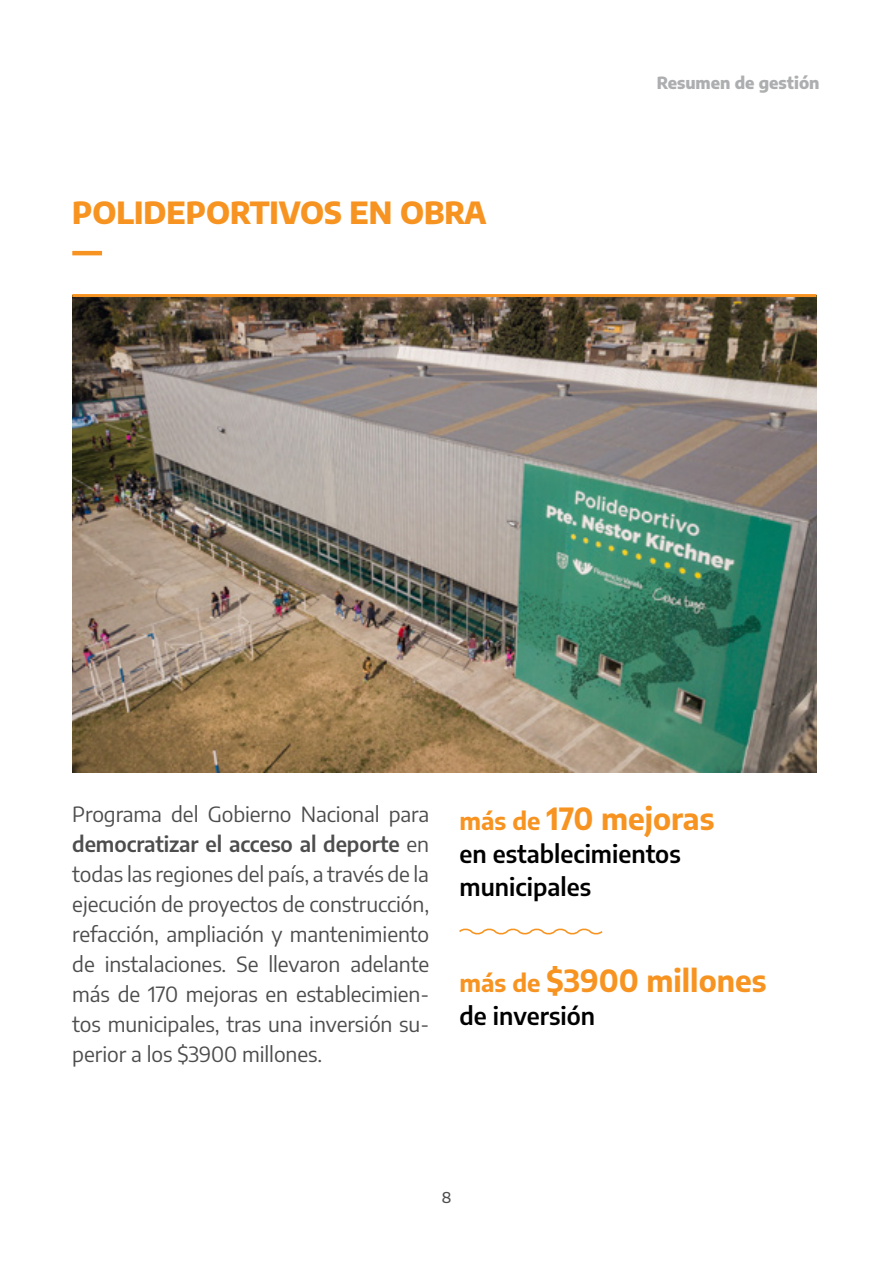
<style>
.page{position:relative;width:893px;height:1263px;background:#fff}
.page>*{position:absolute;margin:0;border:0;box-sizing:border-box;transform-origin:0 0}
.t1{font:700 30px "Encode Sans";color:#f79421}
.t2{font:800 30px "Encode Sans";color:#f79421}
.t3{font:600 24px/33px "Encode Sans";color:#000}
.t4{font:21px/30px "Encode Sans";letter-spacing:-.005em;color:#4d4d4d;text-align:justify}
.t5{font:800 16.5px "Encode Sans";color:#adaeaf}
.t6{font:500 15px "Encode Sans";color:#4d4d4d}
.s1{font-weight:600}
.s2{font-size:24px}
</style>
<div class="page">
<hr style="left:72px;top:251px;width:30px;height:4px;background:#f79421">
<img style="left:72px;top:297px;width:744px;height:475px">
<hr style="left:72px;top:294px;width:744px;height:3px;background:#f79421">
<svg style="left:459px;top:928px;width:144px;height:7px"></svg>
<h1 class="t2" style="left:72px;top:189px;width:416px">POLIDEPORTIVOS EN OBRA</h1>
<p class="t5" style="left:657px;top:70px;width:164px">Resumen de gestión</p>
<p class="t4" style="left:72px;top:798px;width:358px">Programa del Gobierno Nacional para <span class="s1">democratizar el acceso al deporte</span> en todas las regiones del país, a través de la ejecución de proyectos de construcción, refacción, ampliación y mantenimiento de instalaciones. Se llevaron adelante más de 170 mejoras en establecimien&shy;tos municipales, tras una inversión su&shy;perior a los $3900 millones.</p>
<h1 class="t1" style="left:460px;top:796px;width:256px"><span class="s2">más de</span> 170 mejoras</h1>
<p class="t3" style="left:460px;top:836px;width:223px">en establecimientos municipales</p>
<h1 class="t1" style="left:460px;top:959px;width:308px"><span class="s2">más de</span> $3900 millones</h1>
<p class="t3" style="left:460px;top:998px;width:137px">de inversión</p>
<p class="t6" style="left:442px;top:1186px;width:11px">8</p>
</div>
